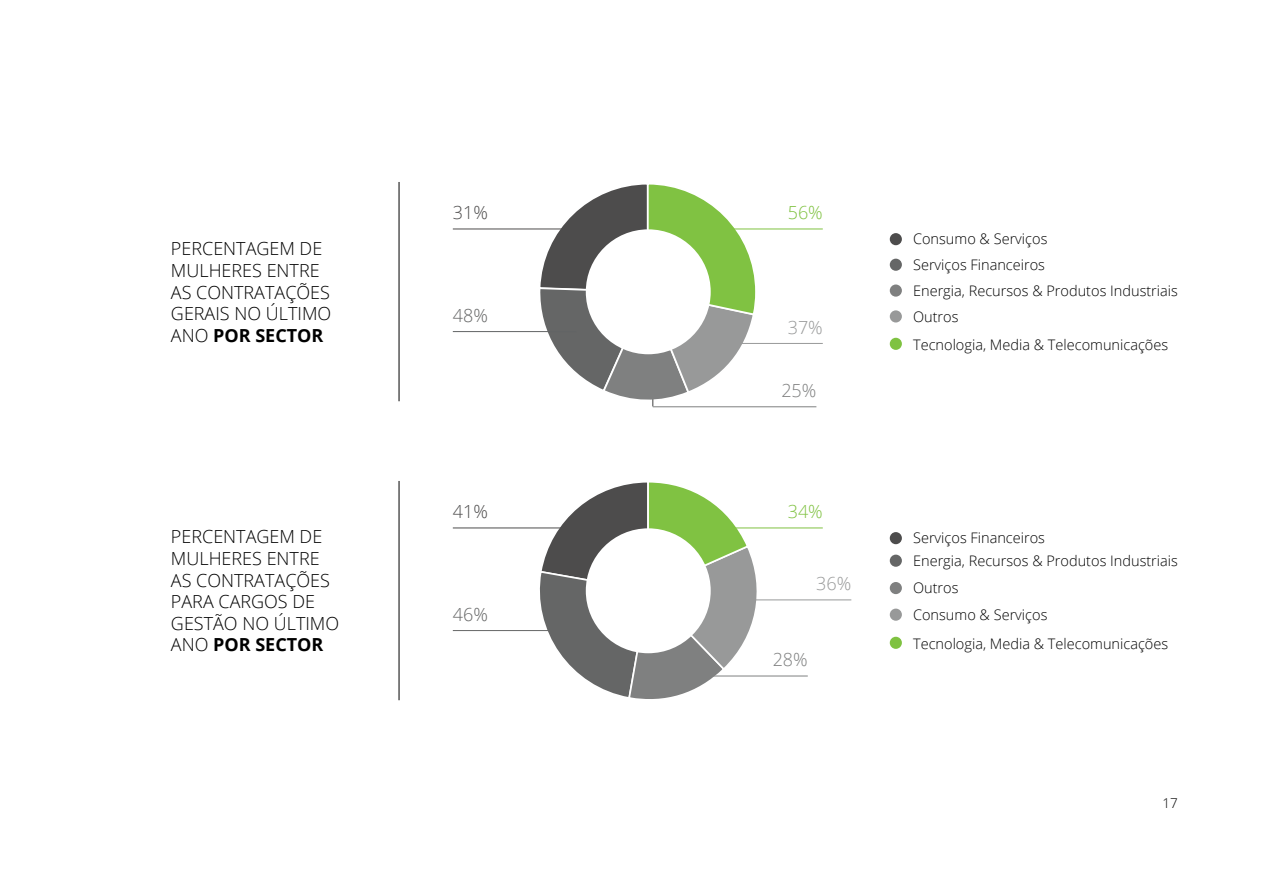
<style>
.page{position:relative;width:1263px;height:893px;background:#fff}
.page>*{position:absolute;margin:0;border:0;box-sizing:border-box;transform-origin:0 0}
.t1{font:300 18px/21.6px "Open Sans";color:#000}
.t2{font:300 18px "Open Sans";color:#656666}
.t3{font:300 18px "Open Sans";color:#4d4c4c}
.t4{font:300 18px "Open Sans";color:#989999}
.t5{font:300 18px "Open Sans";color:#7f8080}
.t6{font:300 18px "Open Sans";color:#80c242}
.t7{font:300 14.55px "Open Sans";color:#000}
.t8{font:300 13.5px "Open Sans";color:#000}
.s1{font-weight:700}
</style>
<div class="page">
<svg style="left:530px;top:482px;width:237px;height:217px"></svg>
<hr style="left:699px;top:343px;width:124px;height:1px;background:#989999">
<hr style="left:653px;top:406px;width:163px;height:1px;background:#7f8080">
<hr style="left:684px;top:676px;width:124px;height:1px;background:#7f8080">
<hr style="left:728px;top:599px;width:123px;height:1px;background:#989999">
<hr style="left:699px;top:229px;width:124px;height:1px;background:#80c242">
<hr style="left:699px;top:528px;width:124px;height:1px;background:#80c242">
<hr style="left:453px;top:331px;width:123px;height:1px;background:#626465">
<hr style="left:453px;top:630px;width:123px;height:1px;background:#656666">
<hr style="left:453px;top:229px;width:123px;height:1px;background:#4d4c4c">
<hr style="left:453px;top:528px;width:123px;height:1px;background:#4d4c4c">
<hr style="left:399px;top:182px;width:1px;height:219px;background:#000">
<hr style="left:399px;top:481px;width:1px;height:219px;background:#000">
<div style="left:586px;top:528px;width:125px;height:125px;background:#fff;border-radius:50%"></div>
<div style="left:890px;top:233px;width:12px;height:12px;background:#4d4c4c;border-radius:50%"></div>
<div style="left:890px;top:284px;width:12px;height:13px;background:#7f8080;border-radius:50%"></div>
<div style="left:890px;top:259px;width:12px;height:12px;background:#656666;border-radius:50%"></div>
<div style="left:890px;top:338px;width:12px;height:12px;background:#7fc241;border-radius:50%"></div>
<div style="left:890px;top:310px;width:12px;height:12px;background:#989999;border-radius:50%"></div>
<div style="left:890px;top:609px;width:12px;height:12px;background:#989999;border-radius:50%"></div>
<div style="left:890px;top:555px;width:12px;height:12px;background:#656666;border-radius:50%"></div>
<div style="left:890px;top:532px;width:12px;height:12px;background:#4d4c4c;border-radius:50%"></div>
<div style="left:890px;top:637px;width:12px;height:12px;background:#7fc241;border-radius:50%"></div>
<div style="left:890px;top:582px;width:12px;height:12px;background:#7f8080;border-radius:50%"></div>
<svg style="left:538px;top:184px;width:220px;height:222px"></svg>
<p class="t1" style="left:171px;top:237px;width:162px">PERCENTAGEM DE<br>MULHERES ENTRE<br>AS CONTRATAÇÕES<br>GERAIS NO ÚLTIMO<br>ANO <span class="s1">POR SECTOR</span></p>
<p class="t1" style="left:171px;top:526px;width:170px">PERCENTAGEM DE<br>MULHERES ENTRE<br>AS CONTRATAÇÕES<br>PARA CARGOS DE<br>GESTÃO NO ÚLTIMO<br>ANO <span class="s1">POR SECTOR</span></p>
<p class="t3" style="left:453px;top:201px;width:37px">31%</p>
<p class="t2" style="left:453px;top:303px;width:37px">48%</p>
<p class="t3" style="left:453px;top:499px;width:37px">41%</p>
<p class="t2" style="left:453px;top:602px;width:37px">46%</p>
<p class="t6" style="left:788px;top:201px;width:37px">56%</p>
<p class="t4" style="left:788px;top:315px;width:37px">37%</p>
<p class="t5" style="left:781px;top:378px;width:37px">25%</p>
<p class="t6" style="left:788px;top:499px;width:37px">34%</p>
<p class="t4" style="left:816px;top:571px;width:37px">36%</p>
<p class="t5" style="left:773px;top:648px;width:37px">28%</p>
<p class="t7" style="left:913px;top:229px;width:136px">Consumo &amp; Serviços</p>
<p class="t7" style="left:913px;top:280px;width:266px">Energia, Recursos &amp; Produtos Industriais</p>
<p class="t7" style="left:913px;top:254px;width:133px">Serviços Financeiros</p>
<p class="t7" style="left:913px;top:306px;width:47px">Outros</p>
<p class="t7" style="left:913px;top:335px;width:257px">Tecnologia, Media &amp; Telecomunicações</p>
<p class="t7" style="left:913px;top:528px;width:133px">Serviços Financeiros</p>
<p class="t7" style="left:913px;top:550px;width:266px">Energia, Recursos &amp; Produtos Industriais</p>
<p class="t7" style="left:913px;top:578px;width:47px">Outros</p>
<p class="t7" style="left:913px;top:604px;width:136px">Consumo &amp; Serviços</p>
<p class="t7" style="left:913px;top:633px;width:257px">Tecnologia, Media &amp; Telecomunicações</p>
<p class="t8" style="left:1162px;top:794px;width:17px">17</p>
</div>
